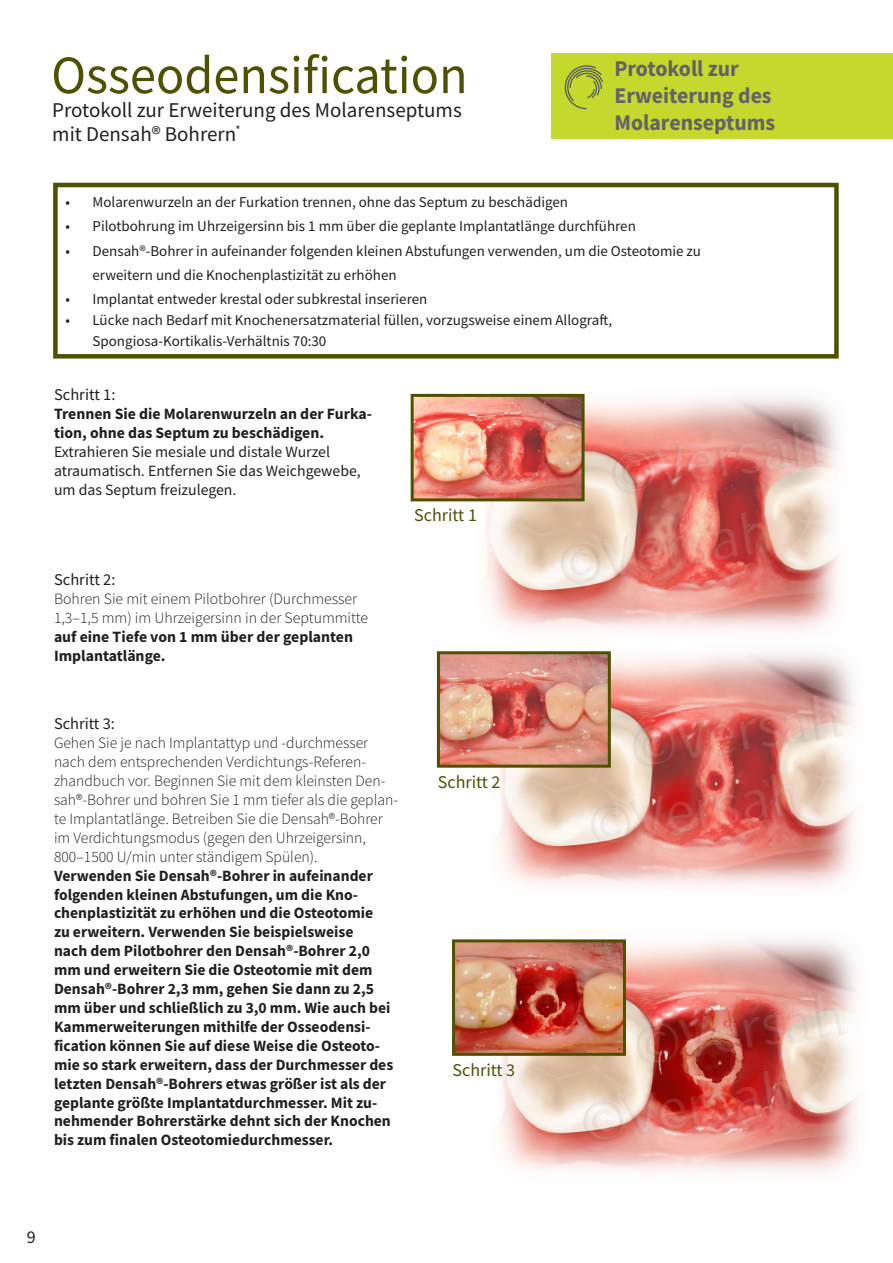
<style>
.page{position:relative;width:893px;height:1263px;background:#fff}
.page>*{position:absolute;margin:0;border:0;box-sizing:border-box;transform-origin:0 0}
.t1{font:54px "Source Sans Pro";color:#4f5000}
.t2{font:700 22.5px/27px "Source Sans Pro";color:#636366}
.t3{font:21px/24px "Source Sans Pro";color:#231f20}
.t4{font:18px "Source Sans Pro";color:#4f5000}
.t5{font:18px "Source Sans Pro";color:#231f20}
.t6{font:16.5px "Source Sans Pro";color:#231f20}
.t7{font:700 15.75px/18.9px "Source Sans Pro";color:#231f20}
.t8{font:300 15.75px/18.9px "Source Sans Pro";color:#231f20}
.t9{font:15.75px/18.9px "Source Sans Pro";color:#231f20}
.t10{font:15px/24px "Source Sans Pro";color:#231f20}
.s1{font-weight:400}
.s2{font-weight:300}
</style>
<div class="page">
<div style="left:552px;top:53px;width:341px;height:86px;background:#c4d82d"></div>
<svg style="left:565px;top:65px;width:38px;height:44px"></svg>
<img style="left:499px;top:939px;width:358px;height:233px">
<img style="left:456px;top:943px;width:166px;height:109px">
<div style="left:452px;top:939px;width:174px;height:117px;border:3px solid #4f5000"></div>
<img style="left:499px;top:652px;width:356px;height:234px">
<img style="left:441px;top:655px;width:166px;height:109px">
<div style="left:437px;top:651px;width:174px;height:117px;border:3px solid #4f5000"></div>
<img style="left:472px;top:393px;width:367px;height:237px">
<img style="left:415px;top:398px;width:166px;height:99px">
<div style="left:411px;top:394px;width:174px;height:107px;border:3px solid #4f5000"></div>
<div style="left:53px;top:183px;width:786px;height:176px;border:4px solid #4f5000"></div>
<img style="left:590px;top:394px;width:249px;height:128px">
<img style="left:539px;top:484px;width:254px;height:128px">
<img style="left:611px;top:667px;width:244px;height:128px">
<img style="left:569px;top:745px;width:254px;height:128px">
<img style="left:614px;top:965px;width:243px;height:128px">
<img style="left:561px;top:1042px;width:254px;height:128px">
<p class="t1" style="left:51px;top:41px;width:418px">Osseodensification</p>
<p class="t3" style="left:52px;top:98px;width:411px">Protokoll zur Erweiterung des Molarenseptums mit Densah® Bohrern<sup>*</sup></p>
<p class="t2" style="left:614px;top:54px;width:162px">Protokoll zur<br>Erweiterung des<br>Molarenseptums</p>
<p class="t10" style="left:66px;top:190px;width:504px">• Molarenwurzeln an der Furkation trennen, ohne das Septum zu beschädigen</p>
<p class="t10" style="left:66px;top:214px;width:572px">• Pilotbohrung im Uhrzeigersinn bis 1 mm über die geplante Implantatlänge durchführen</p>
<p class="t10" style="left:93px;top:238px;width:610px;text-indent:-27px">• Densah®-Bohrer in aufeinander folgenden kleinen Abstufungen verwenden, um die Osteotomie zu erweitern und die Knochenplastizität zu erhöhen</p>
<p class="t10" style="left:66px;top:286px;width:363px">• Implantat entweder krestal oder subkrestal inserieren</p>
<p class="t10" style="left:93px;top:309px;width:521px;line-height:21px;text-indent:-27px">• Lücke nach Bedarf mit Knochenersatzmaterial füllen, vorzugsweise einem Allograft,<br>Spongiosa-Kortikalis-Verhältnis 70:30</p>
<p class="t6" style="left:54px;top:384px;width:63px">Schritt 1:</p>
<p class="t7" style="left:54px;top:404px;width:320px">Trennen Sie die Molarenwurzeln an der Furka&shy;tion, ohne das Septum zu beschädigen.<br><span class="s1">Extrahieren Sie mesiale und distale Wurzel</span></p>
<p class="t9" style="left:54px;top:461px;width:308px">atraumatisch. Entfernen Sie das Weichgewebe, um das Septum freizulegen.</p>
<p class="t6" style="left:54px;top:569px;width:63px">Schritt 2:</p>
<p class="t8" style="left:54px;top:590px;width:316px">Bohren Sie mit einem Pilotbohrer (Durchmesser<br>1,3–1,5 mm) im Uhrzeigersinn in der Septummitte</p>
<p class="t7" style="left:54px;top:627px;width:301px">auf eine Tiefe von 1 mm über der geplanten<br>Implantatlänge.</p>
<p class="t4" style="left:414px;top:503px;width:64px">Schritt 1</p>
<p class="t6" style="left:54px;top:713px;width:62px">Schritt 3:</p>
<p class="t7" style="left:54px;top:733px;width:346px"><span class="s2">Gehen Sie je nach Implantattyp und -durchmesser nach dem entsprechenden Verdichtungs-Referen&shy;zhandbuch vor. Beginnen Sie mit dem kleinsten Den&shy;sah®-Bohrer und bohren Sie 1 mm tiefer als die geplan&shy;te Implantatlänge. Betreiben Sie die Densah®-Bohrer im Verdichtungsmodus (gegen den Uhrzeigersinn, 800–1500 U/min unter ständigem Spülen).<br></span>Verwenden Sie Densah®-Bohrer in aufeinander folgenden kleinen Abstufungen, um die Kno&shy;chenplastizität zu erhöhen und die Osteotomie<br>zu erweitern. Verwenden Sie beispielsweise<br>nach dem Pilotbohrer den Densah®-Bohrer 2,0 mm und erweitern Sie die Osteotomie mit dem Densah®-Bohrer 2,3 mm, gehen Sie dann zu 2,5 mm über und schließlich zu 3,0 mm. Wie auch bei Kammerweiterungen mithilfe der Osseodensi&shy;fication können Sie auf diese Weise die Osteoto&shy;mie so stark erweitern, dass der Durchmesser des letzten Densah®-Bohrers etwas größer ist als der geplante größte Implantatdurchmesser. Mit zu&shy;nehmender Bohrerstärke dehnt sich der Knochen bis zum finalen Osteotomiedurchmesser.</p>
<p class="t4" style="left:438px;top:770px;width:64px">Schritt 2</p>
<p class="t4" style="left:452px;top:1059px;width:64px">Schritt 3</p>
<p class="t5" style="left:27px;top:1225px;width:10px">9</p>
</div>
